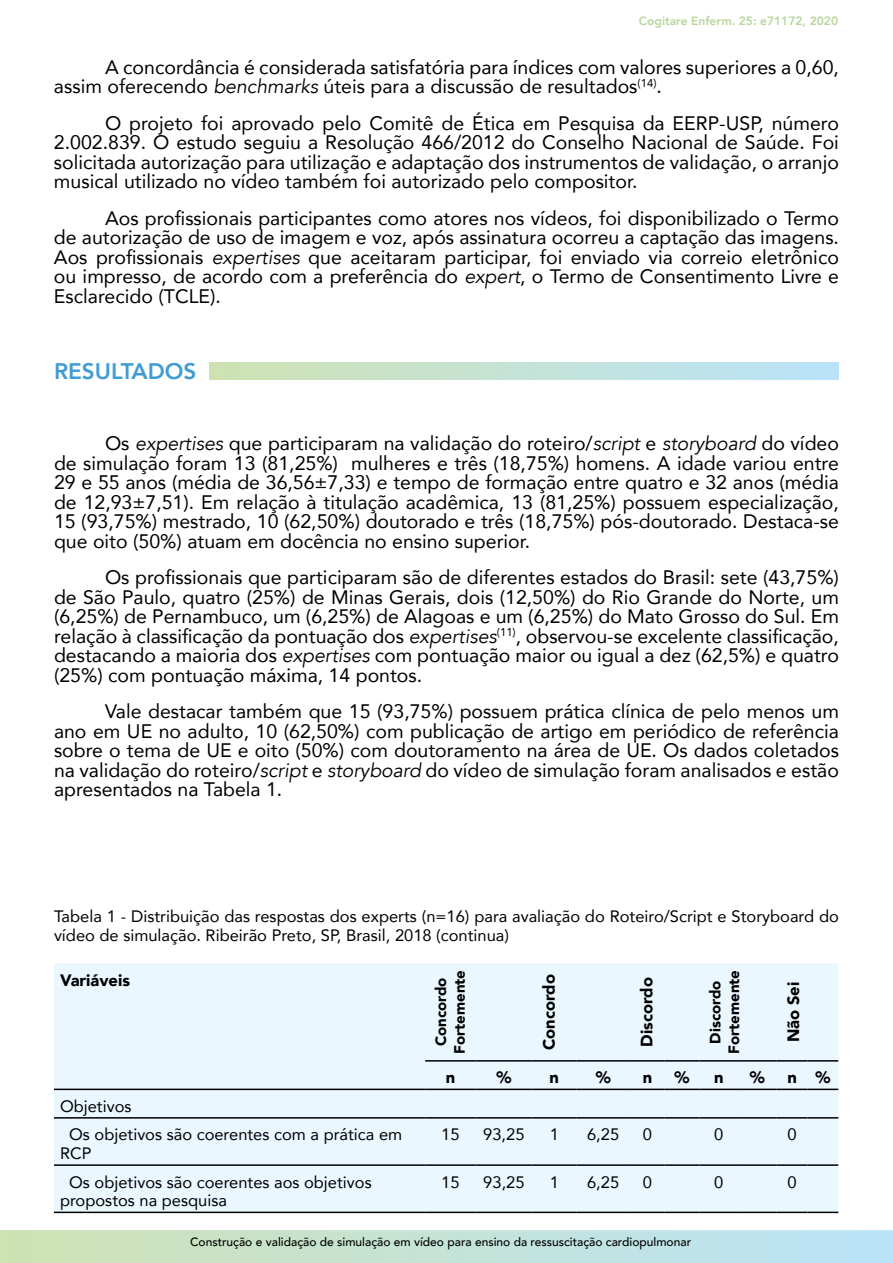
<style>
.page{position:relative;width:893px;height:1263px;background:#fff}
.page>*{position:absolute;margin:0;border:0;box-sizing:border-box;transform-origin:0 0}
.t1{font:800 22.5px "Avenir";color:#409cd4}
.t2{font:19.5px/19.5px "Avenir";color:#000;text-align:justify}
.t3{font:16.5px/18.8px "Avenir";color:#000}
.t4{font:900 16.5px "Avenir";color:#000}
.t5{font:900 15px/18.8px "Avenir";color:#000;text-align:center}
.t6{font:500 12px "Avenir";color:#000}
.t7{font:800 12px "Avenir";color:#b7d69b}
.s1{font-style:italic}
</style>
<div class="page">
<svg style="left:0;top:1230px;width:893px;height:33px;background:#c4e2d6"></svg>
<div style="left:210px;top:363px;width:629px;height:16px;background:linear-gradient(to right,#cee2b2,#bae3fb)"></div>
<div style="left:54px;top:963px;width:784px;height:248px;background:#eaf7fe"></div>
<hr style="left:425px;top:1060px;width:51px;height:1px;background:#000">
<hr style="left:476px;top:1060px;width:56px;height:1px;background:#000">
<hr style="left:532px;top:1060px;width:44px;height:1px;background:#000">
<hr style="left:576px;top:1060px;width:54px;height:1px;background:#000">
<hr style="left:630px;top:1060px;width:35px;height:1px;background:#000">
<hr style="left:665px;top:1060px;width:34px;height:1px;background:#000">
<hr style="left:699px;top:1060px;width:39px;height:1px;background:#000">
<hr style="left:738px;top:1060px;width:39px;height:1px;background:#000">
<hr style="left:777px;top:1060px;width:30px;height:1px;background:#000">
<hr style="left:807px;top:1060px;width:31px;height:1px;background:#000">
<hr style="left:54px;top:1088px;width:371px;height:2px;background:#000">
<hr style="left:425px;top:1088px;width:51px;height:2px;background:#000">
<hr style="left:476px;top:1088px;width:56px;height:2px;background:#000">
<hr style="left:532px;top:1088px;width:44px;height:2px;background:#000">
<hr style="left:576px;top:1088px;width:54px;height:2px;background:#000">
<hr style="left:630px;top:1088px;width:35px;height:2px;background:#000">
<hr style="left:665px;top:1088px;width:34px;height:2px;background:#000">
<hr style="left:699px;top:1088px;width:39px;height:2px;background:#000">
<hr style="left:738px;top:1088px;width:39px;height:2px;background:#000">
<hr style="left:777px;top:1088px;width:30px;height:2px;background:#000">
<hr style="left:807px;top:1088px;width:31px;height:2px;background:#000">
<hr style="left:54px;top:1117px;width:371px;height:1px;background:#000">
<hr style="left:425px;top:1117px;width:51px;height:1px;background:#000">
<hr style="left:476px;top:1117px;width:56px;height:1px;background:#000">
<hr style="left:532px;top:1117px;width:44px;height:1px;background:#000">
<hr style="left:576px;top:1117px;width:54px;height:1px;background:#000">
<hr style="left:630px;top:1117px;width:35px;height:1px;background:#000">
<hr style="left:665px;top:1117px;width:34px;height:1px;background:#000">
<hr style="left:699px;top:1117px;width:39px;height:1px;background:#000">
<hr style="left:738px;top:1117px;width:39px;height:1px;background:#000">
<hr style="left:777px;top:1117px;width:30px;height:1px;background:#000">
<hr style="left:807px;top:1117px;width:31px;height:1px;background:#000">
<hr style="left:54px;top:1164px;width:371px;height:2px;background:#000">
<hr style="left:425px;top:1164px;width:51px;height:2px;background:#000">
<hr style="left:476px;top:1164px;width:56px;height:2px;background:#000">
<hr style="left:532px;top:1164px;width:44px;height:2px;background:#000">
<hr style="left:576px;top:1164px;width:54px;height:2px;background:#000">
<hr style="left:630px;top:1164px;width:35px;height:2px;background:#000">
<hr style="left:665px;top:1164px;width:34px;height:2px;background:#000">
<hr style="left:699px;top:1164px;width:39px;height:2px;background:#000">
<hr style="left:738px;top:1164px;width:39px;height:2px;background:#000">
<hr style="left:777px;top:1164px;width:30px;height:2px;background:#000">
<hr style="left:807px;top:1164px;width:31px;height:2px;background:#000">
<hr style="left:54px;top:1211px;width:371px;height:2px;background:#000">
<hr style="left:425px;top:1211px;width:51px;height:2px;background:#000">
<hr style="left:476px;top:1211px;width:56px;height:2px;background:#000">
<hr style="left:532px;top:1211px;width:44px;height:2px;background:#000">
<hr style="left:576px;top:1211px;width:54px;height:2px;background:#000">
<hr style="left:630px;top:1211px;width:35px;height:2px;background:#000">
<hr style="left:665px;top:1211px;width:34px;height:2px;background:#000">
<hr style="left:699px;top:1211px;width:39px;height:2px;background:#000">
<hr style="left:738px;top:1211px;width:39px;height:2px;background:#000">
<hr style="left:777px;top:1211px;width:30px;height:2px;background:#000">
<hr style="left:807px;top:1211px;width:31px;height:2px;background:#000">
<p class="t7" style="left:639px;top:12px;width:201px">Cogitare Enferm. 25: e71172, 2020</p>
<p class="t2" style="left:54px;top:56px;width:786px;text-indent:51px">A concordância é considerada satisfatória para índices com valores superiores a 0,60, assim oferecendo <span class="s1">benchmarks</span> úteis para a discussão de resultados<sup>(14)</sup>.</p>
<p class="t2" style="left:54px;top:112px;width:786px;text-indent:51px">O projeto foi aprovado pelo Comitê de Ética em Pesquisa da EERP-USP, número 2.002.839. O estudo seguiu a Resolução 466/2012 do Conselho Nacional de Saúde. Foi solicitada autorização para utilização e adaptação dos instrumentos de validação, o arranjo musical utilizado no vídeo também foi autorizado pelo compositor.</p>
<p class="t2" style="left:54px;top:207px;width:787px;text-indent:51px">Aos profissionais participantes como atores nos vídeos, foi disponibilizado o Termo de autorização de uso de imagem e voz, após assinatura ocorreu a captação das imagens.<br>Aos profissionais <span class="s1">expertises</span> que aceitaram participar, foi enviado via correio eletrônico ou impresso, de acordo com a preferência do <span class="s1">expert</span>, o Termo de Consentimento Livre e Esclarecido (TCLE).</p>
<p class="t1" style="left:54px;top:354px;width:144px">RESULTADOS</p>
<p class="t2" style="left:54px;top:433px;width:786px;text-indent:51px">Os <span class="s1">expertises</span> que participaram na validação do roteiro/<span class="s1">script</span> e <span class="s1">storyboard</span> do vídeo de simulação foram 13 (81,25%) mulheres e três (18,75%) homens. A idade variou entre 29 e 55 anos (média de 36,56±7,33) e tempo de formação entre quatro e 32 anos (média de 12,93±7,51). Em relação à titulação acadêmica, 13 (81,25%) possuem especialização, 15 (93,75%) mestrado, 10 (62,50%) doutorado e três (18,75%) pós-doutorado. Destaca-se que oito (50%) atuam em docência no ensino superior.</p>
<p class="t2" style="left:54px;top:567px;width:786px;text-indent:51px">Os profissionais que participaram são de diferentes estados do Brasil: sete (43,75%) de São Paulo, quatro (25%) de Minas Gerais, dois (12,50%) do Rio Grande do Norte, um (6,25%) de Pernambuco, um (6,25%) de Alagoas e um (6,25%) do Mato Grosso do Sul. Em relação à classificação da pontuação dos <span class="s1">expertises</span><sup>(11)</sup>, observou-se excelente classificação, destacando a maioria dos <span class="s1">expertises</span> com pontuação maior ou igual a dez (62,5%) e quatro (25%) com pontuação máxima, 14 pontos.</p>
<p class="t2" style="left:54px;top:701px;width:787px;text-indent:51px">Vale destacar também que 15 (93,75%) possuem prática clínica de pelo menos um ano em UE no adulto, 10 (62,50%) com publicação de artigo em periódico de referência sobre o tema de UE e oito (50%) com doutoramento na área de UE. Os dados coletados na validação do roteiro/<span class="s1">script</span> e <span class="s1">storyboard</span> do vídeo de simulação foram analisados e estão apresentados na Tabela 1.</p>
<p class="t3" style="left:54px;top:907px;width:786px">Tabela 1 - Distribuição das respostas dos experts (n=16) para avaliação do Roteiro/Script e Storyboard do vídeo de simulação. Ribeirão Preto, SP, Brasil, 2018 (continua)</p>
<p class="t4" style="left:60px;top:966px;width:72px">Variáveis</p>
<p class="t5" style="left:431px;top:1054px;width:85px;rotate:-90deg">Concordo<br>Fortemente</p>
<p class="t4" style="left:535px;top:1050px;width:77px;rotate:-90deg">Concordo</p>
<p class="t4" style="left:633px;top:1047px;width:71px;rotate:-90deg">Discordo</p>
<p class="t5" style="left:705px;top:1054px;width:85px;rotate:-90deg">Discordo<br>Fortemente</p>
<p class="t4" style="left:779px;top:1042px;width:62px;rotate:-90deg">Não Sei</p>
<p class="t4" style="left:446px;top:1063px;width:11px">n</p>
<p class="t4" style="left:496px;top:1063px;width:16px">%</p>
<p class="t4" style="left:549px;top:1063px;width:11px">n</p>
<p class="t4" style="left:596px;top:1063px;width:16px">%</p>
<p class="t4" style="left:643px;top:1063px;width:11px">n</p>
<p class="t4" style="left:675px;top:1063px;width:16px">%</p>
<p class="t4" style="left:714px;top:1063px;width:11px">n</p>
<p class="t4" style="left:750px;top:1063px;width:16px">%</p>
<p class="t4" style="left:787px;top:1063px;width:44px">n %</p>
<p class="t3" style="left:69px;top:1091px;width:335px;line-height:28.5px;text-indent:-9px">Objetivos<br>Os objetivos são coerentes com a prática em</p>
<p class="t3" style="left:60px;top:1143px;width:33px">RCP</p>
<p class="t3" style="left:441px;top:1125px;width:20px">15</p>
<p class="t3" style="left:483px;top:1125px;width:43px">93,25</p>
<p class="t3" style="left:550px;top:1125px;width:11px">1</p>
<p class="t3" style="left:587px;top:1125px;width:34px">6,25</p>
<p class="t3" style="left:643px;top:1125px;width:11px">0</p>
<p class="t3" style="left:714px;top:1125px;width:11px">0</p>
<p class="t3" style="left:788px;top:1125px;width:11px">0</p>
<p class="t3" style="left:60px;top:1172px;width:313px;text-indent:9px">Os objetivos são coerentes aos objetivos propostos na pesquisa</p>
<p class="t3" style="left:441px;top:1172px;width:20px">15</p>
<p class="t3" style="left:483px;top:1172px;width:43px">93,25</p>
<p class="t3" style="left:550px;top:1172px;width:11px">1</p>
<p class="t3" style="left:587px;top:1172px;width:34px">6,25</p>
<p class="t3" style="left:643px;top:1172px;width:11px">0</p>
<p class="t3" style="left:714px;top:1172px;width:11px">0</p>
<p class="t3" style="left:788px;top:1172px;width:11px">0</p>
<p class="t6" style="left:190px;top:1232px;width:502px">Construção e validação de simulação em vídeo para ensino da ressuscitação cardiopulmonar</p>
</div>
